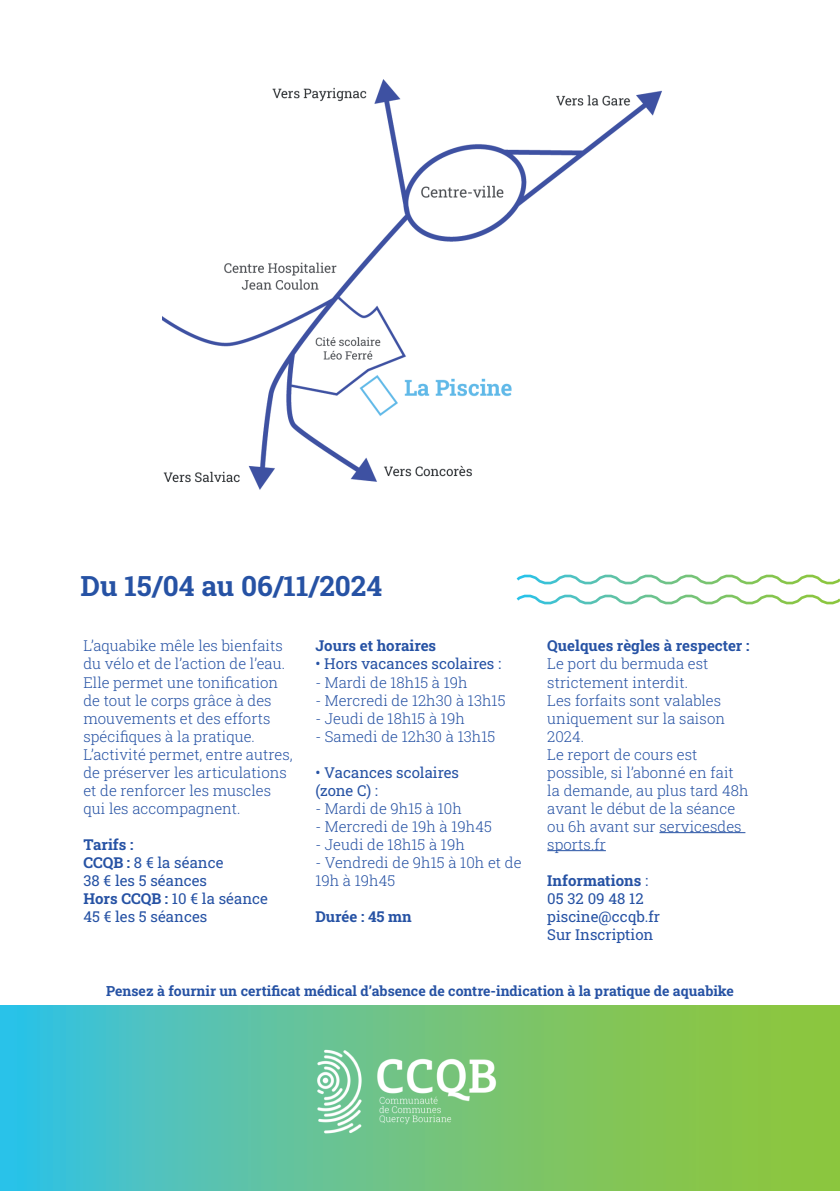
<style>
.page{position:relative;width:840px;height:1191px;background:#fff}
.page>*{position:absolute;margin:0;border:0;box-sizing:border-box;transform-origin:0 0}
.t1{font:700 28px "Roboto Slab";color:#2652a4}
.t2{font:300 15px/18px "Roboto Slab";color:#2652a4}
.t3{font:15px/18px "Roboto Slab";color:#2652a4}
.t4{font:700 15px "Roboto Slab";color:#2652a4}
.t5{font:700 14px "Roboto Slab";color:#2652a4}
.s1{font-weight:700}
</style>
<div class="page">
<svg style="left:0;top:1005px;width:839px;height:186px"></svg>
<hr style="left:659px;top:832px;width:86px;height:1px;background:#2652a4">
<hr style="left:547px;top:850px;width:58px;height:1px;background:#2652a4">
<svg style="left:516px;top:574px;width:323px;height:31px"></svg>
<img style="left:283px;top:1024px;width:246px;height:134px">
<img style="left:162px;top:79px;width:500px;height:411px">
<h1 class="t1" style="left:81px;top:566px;width:303px">Du 15/04 au 06/11/2024</h1>
<p class="t2" style="left:83px;top:636px;width:211px">L’aquabike mêle les bienfaits du vélo et de l’action de l’eau.<br>Elle permet une tonification de tout le corps grâce à des mouvements et des efforts spécifiques à la pratique.<br>L’activité permet, entre autres, de préserver les articulations et de renforcer les muscles qui les accompagnent.</p>
<p class="t3" style="left:83px;top:834px;width:186px"><span class="s1">Tarifs :<br>CCQB :</span> 8 € la séance<br>38 € les 5 séances<br><span class="s1">Hors CCQB :</span> 10 € la séance<br>45 € les 5 séances</p>
<p class="t4" style="left:315px;top:636px;width:122px">Jours et horaires</p>
<p class="t3" style="left:315px;top:654px;width:187px">• Hors vacances scolaires :</p>
<p class="t2" style="left:315px;top:672px;width:154px">- Mardi de 18h15 à 19h</p>
<p class="t2" style="left:315px;top:690px;width:191px">- Mercredi de 12h30 à 13h15</p>
<p class="t2" style="left:315px;top:708px;width:151px">- Jeudi de 18h15 à 19h</p>
<p class="t2" style="left:315px;top:726px;width:181px">- Samedi de 12h30 à 13h15</p>
<p class="t3" style="left:315px;top:762px;width:145px">• Vacances scolaires (zone C) :</p>
<p class="t2" style="left:315px;top:798px;width:148px">- Mardi de 9h15 à 10h</p>
<p class="t2" style="left:315px;top:816px;width:178px">- Mercredi de 19h à 19h45</p>
<p class="t2" style="left:315px;top:834px;width:151px">- Jeudi de 18h15 à 19h</p>
<p class="t2" style="left:315px;top:852px;width:207px">- Vendredi de 9h15 à 10h et de<br>19h à 19h45</p>
<p class="t4" style="left:315px;top:906px;width:98px">Durée : 45 mn</p>
<p class="t4" style="left:547px;top:636px;width:203px">Quelques règles à respecter :</p>
<p class="t2" style="left:547px;top:654px;width:203px">Le port du bermuda est strictement interdit.<br>Les forfaits sont valables uniquement sur la saison<br>2024.<br>Le report de cours est possible, si l’abonné en fait la demande, au plus tard 48h avant le début de la séance ou 6h avant sur servicesdes sports.fr</p>
<p class="t3" style="left:547px;top:870px;width:114px"><span class="s1">Informations</span> :<br>05 32 09 48 12 piscine@ccqb.fr<br>Sur Inscription</p>
<p class="t5" style="left:106px;top:981px;width:628px">Pensez à fournir un certificat médical d’absence de contre-indication à la pratique de aquabike</p>
</div>
